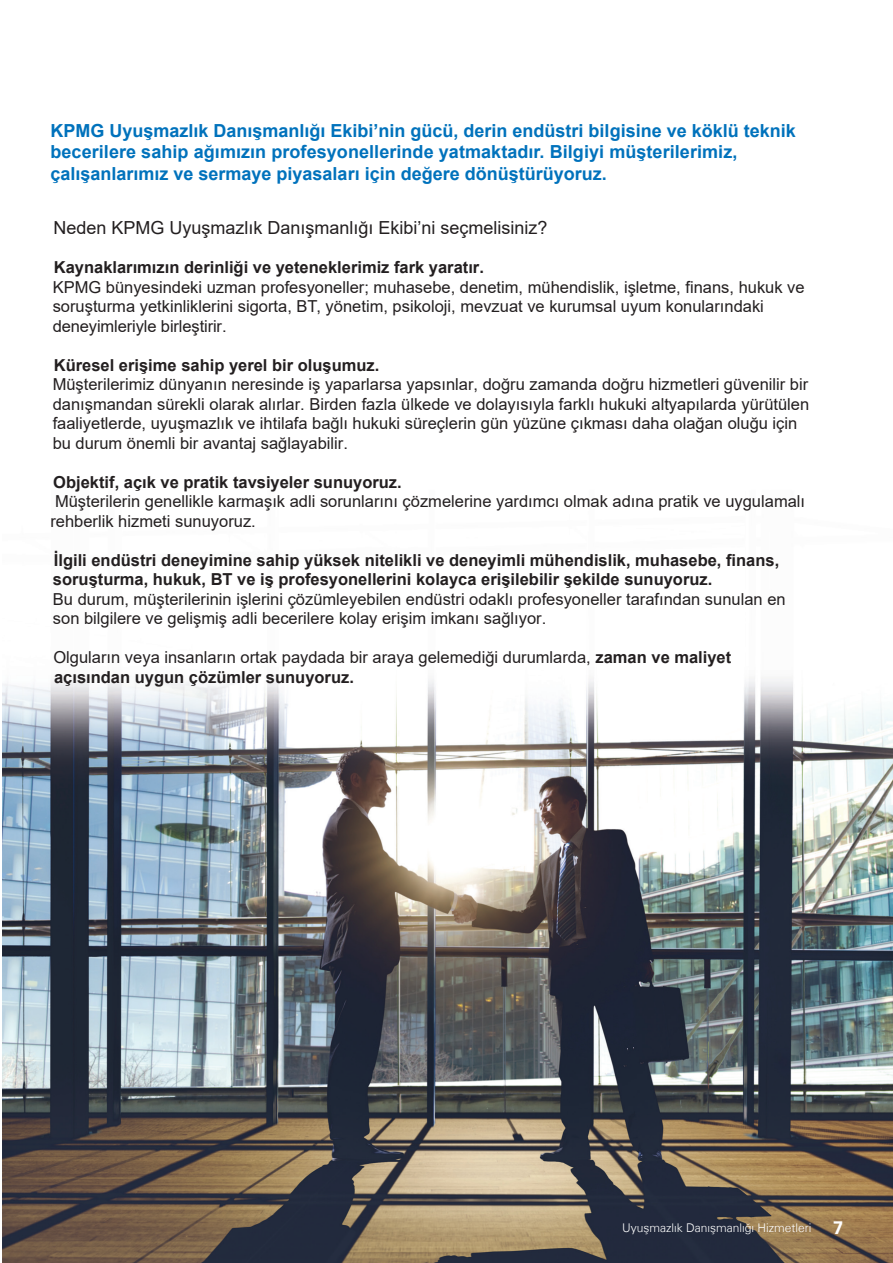
<style>
.page{position:relative;width:893px;height:1263px;background:#fff}
.page>*{position:absolute;margin:0;border:0;box-sizing:border-box;transform-origin:0 0}
.Body_Copy_11{font:700 18px/21.6px "Arial";color:#0072bc}
.Body_Copy_11-2{font:18px "Arial";color:#231f20}
.Body_Copy_11-3{font:16.5px/19.5px "Arial";color:#231f20}
.Body_Copy_11-4{font:700 16.5px/19.5px "Arial";color:#231f20}
.t1{font:300 12px "Universfor KPMG";color:#fff}
.s1{font-weight:700}
.s2{font-weight:400}
.s3{font-weight:700;font-size:18px}
</style>
<div class="page">
<img style="left:3px;top:678px;width:890px;height:585px">
<p class="Body_Copy_11" style="left:50px;top:120px;width:747px">KPMG Uyuşmazlık Danışmanlığı Ekibi’nin gücü, derin endüstri bilgisine ve köklü teknik becerilere sahip ağımızın profesyonellerinde yatmaktadır. Bilgiyi müşterilerimiz, çalışanlarımız ve sermaye piyasaları için değere dönüştürüyoruz.</p>
<p class="Body_Copy_11-2" style="left:53px;top:215px;width:496px">Neden KPMG Uyuşmazlık Danışmanlığı Ekibi’ni seçmelisiniz?</p>
<p class="Body_Copy_11-3" style="left:53px;top:258px;width:753px"><span class="s1">Kaynaklarımızın derinliği ve yeteneklerimiz fark yaratır.<br></span>KPMG bünyesindeki uzman profesyoneller; muhasebe, denetim, mühendislik, işletme, finans, hukuk ve soruşturma yetkinliklerini sigorta, BT, yönetim, psikoloji, mevzuat ve kurumsal uyum konularındaki deneyimleriyle birleştirir.</p>
<p class="Body_Copy_11-3" style="left:53px;top:355px;width:758px"><span class="s1">Küresel erişime sahip yerel bir oluşumuz.<br></span>Müşterilerimiz dünyanın neresinde iş yaparlarsa yapsınlar, doğru zamanda doğru hizmetleri güvenilir bir danışmandan sürekli olarak alırlar. Birden fazla ülkede ve dolayısıyla farklı hukuki altyapılarda yürütülen faaliyetlerde, uyuşmazlık ve ihtilafa bağlı hukuki süreçlerin gün yüzüne çıkması daha olağan oluğu için bu durum önemli bir avantaj sağlayabilir.</p>
<p class="Body_Copy_11-3" style="left:50px;top:472px;width:756px"><span class="s1">Objektif, açık ve pratik tavsiyeler sunuyoruz.<br></span>Müşterilerin genellikle karmaşık adli sorunlarını çözmelerine yardımcı olmak adına pratik ve uygulamalı rehberlik hizmeti sunuyoruz.</p>
<p class="Body_Copy_11-4" style="left:53px;top:550px;width:734px">İlgili endüstri deneyimine sahip yüksek nitelikli ve deneyimli mühendislik, muhasebe, finans, soruşturma, hukuk, BT ve iş profesyonellerini kolayca erişilebilir şekilde sunuyoruz.<br><span class="s2">Bu durum, müşterilerinin işlerini çözümleyebilen endüstri odaklı profesyoneller tarafından sunulan en son bilgilere ve gelişmiş adli becerilere kolay erişim imkanı sağlıyor.</span></p>
<p class="Body_Copy_11-3" style="left:53px;top:648px;width:679px">Olguların veya insanların ortak paydada bir araya gelemediği durumlarda, <span class="s1">zaman ve maliyet açısından uygun çözümler sunuyoruz.</span></p>
<p class="t1" style="left:622px;top:1220px;width:223px">Uyuşmazlık Danışmanlığı Hizmetleri <span class="s3">7</span></p>
</div>
